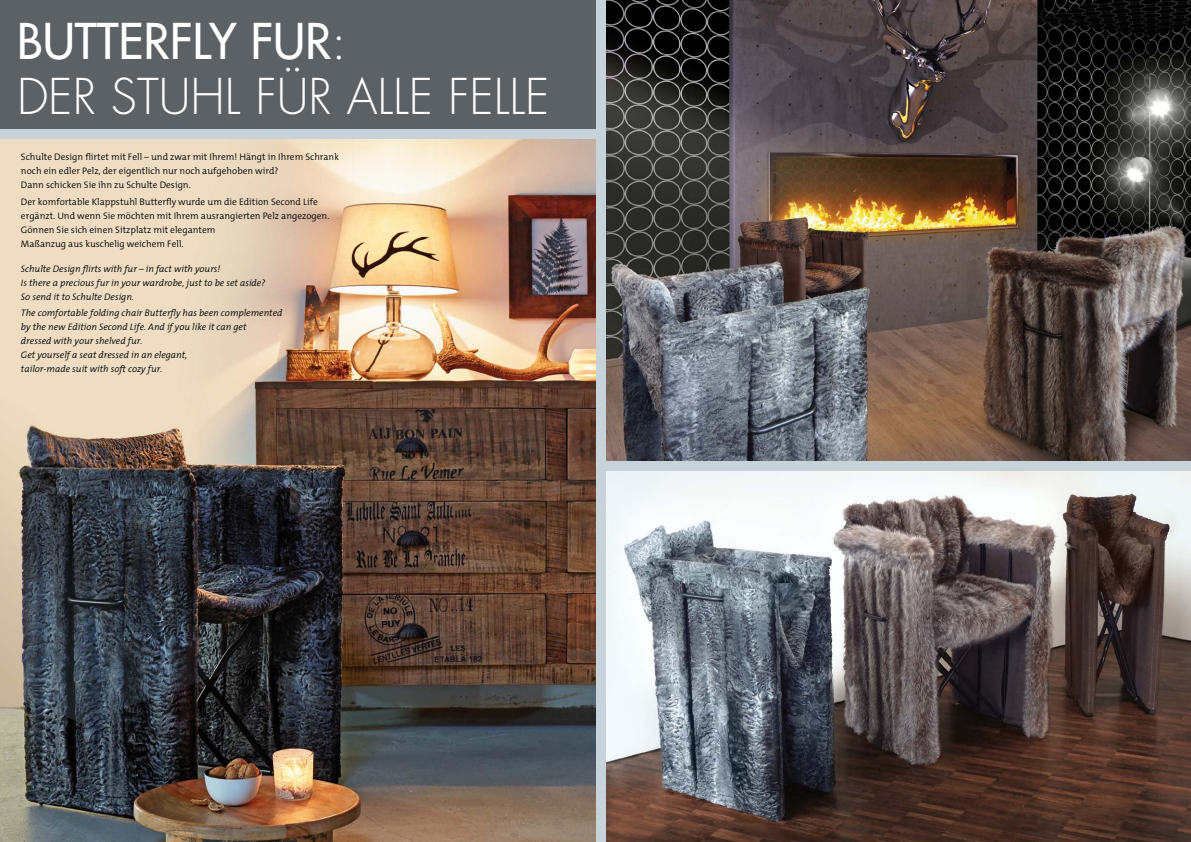
<style>
.page{position:relative;width:1191px;height:842px;background:#c8d3d9}
.page>*{position:absolute;margin:0;border:0;box-sizing:border-box;transform-origin:0 0}
.t1{font:300 48px/55px "Futura";color:#fff}
.t2{font:9.5px/14px "The Mix";color:#000}
.t3{font:italic 9.5px/14px "The Mix";color:#000}
.s1{font-weight:400}
</style>
<div class="page">
<img style="left:0;top:140px;width:595px;height:702px">
<img style="left:607px;top:472px;width:584px;height:370px">
<div style="left:0;top:0;width:595px;height:128px;background:#5c6165"></div>
<img style="left:607px;top:0;width:584px;height:461px">
<h1 class="t1" style="left:17px;top:14px;width:534px"><span class="s1">BUTTERFLY FUR</span>:<br>DER STUHL FÜR ALLE FELLE</h1>
<p class="t2" style="left:21px;top:150px;width:319px">Schulte Design flirtet mit Fell – und zwar mit Ihrem! Hängt in Ihrem Schrank noch ein edler Pelz, der eigentlich nur noch aufgehoben wird?<br>Dann schicken Sie ihn zu Schulte Design.</p>
<p class="t2" style="left:21px;top:194px;width:310px">Der komfortable Klappstuhl Butterfly wurde um die Edition Second Life ergänzt. Und wenn Sie möchten mit Ihrem ausrangierten Pelz angezogen.<br>Gönnen Sie sich einen Sitzplatz mit elegantem<br>Maßanzug aus kuschelig weichem Fell.</p>
<p class="t3" style="left:21px;top:261px;width:246px">Schulte Design flirts with fur – in fact with yours!<br>Is there a precious fur in your wardrobe, just to be set aside?<br>So send it to Schulte Design.</p>
<p class="t3" style="left:21px;top:306px;width:263px">The comfortable folding chair Butterfly has been complemented by the new Edition Second Life. And if you like it can get<br>dressed with your shelved fur.<br>Get yourself a seat dressed in an elegant,<br>tailor-made suit with soft cozy fur.</p>
</div>
